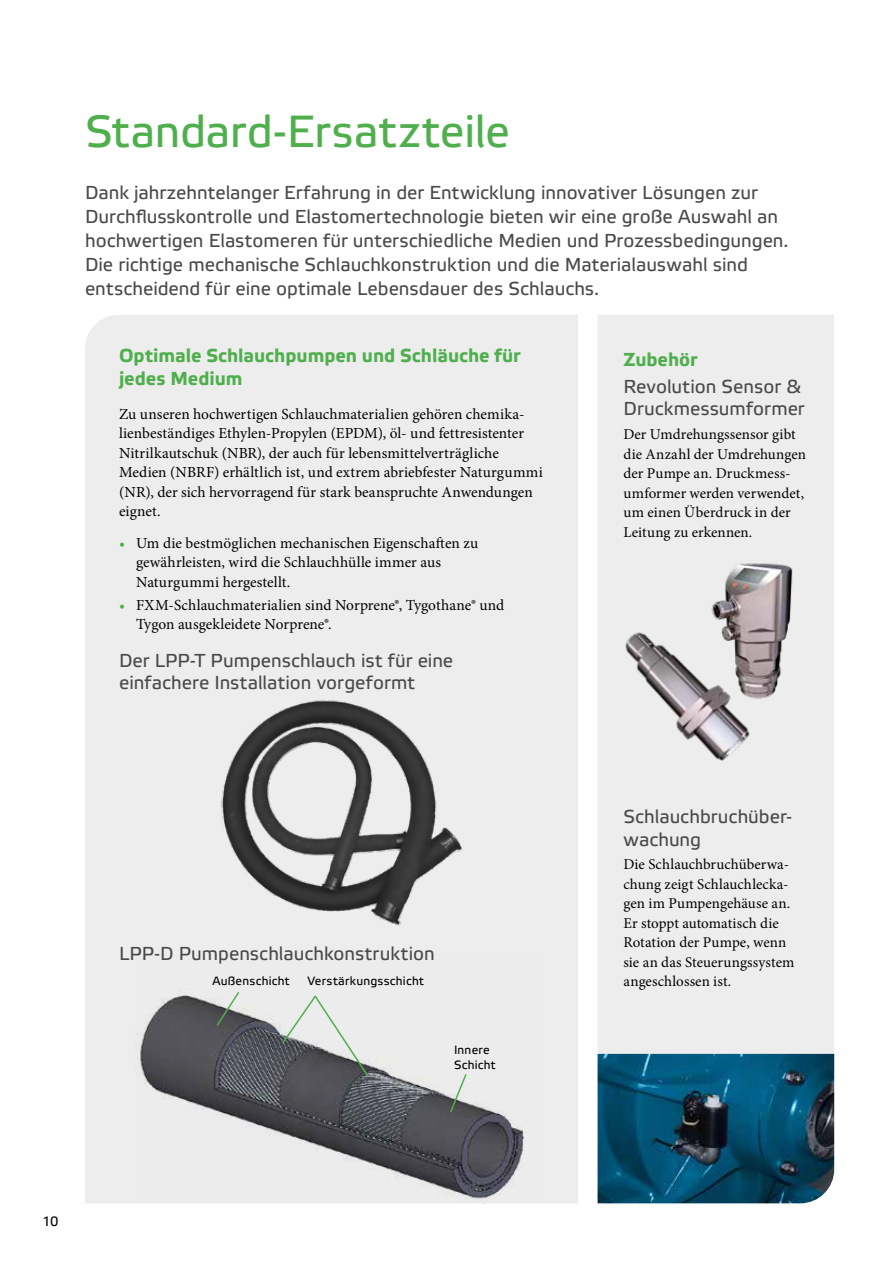
<style>
.page{position:relative;width:893px;height:1263px;background:#fff}
.page>*{position:absolute;margin:0;border:0;box-sizing:border-box;transform-origin:0 0}
.t1{font:45px "Etelka Text Pro";letter-spacing:-.005em;color:#4faf4d}
.t2{font:18.75px/24px "Etelka Text Pro";color:#4a4a49}
.t3{font:700 18.75px/22.5px "Etelka Text Pro";color:#4faf4d}
.t4{font:15.3px/19.5px "Minion Pro";color:#000}
.t5{font:15px/19.5px "Minion Pro";color:#000}
.t6{font:13.5px "Etelka Text Pro";color:#000}
.t7{font:12px/15px "Etelka Text Pro";letter-spacing:.02em;color:#000}
.s1{color:#4faf4d}
</style>
<div class="page">
<div style="left:598px;top:315px;width:236px;height:739px;background:#ededed"></div>
<div style="left:85px;top:315px;width:493px;height:888px;background:#ededed"></div>
<img style="left:135px;top:954px;width:405px;height:249px">
<svg style="left:215px;top:990px;width:26px;height:37px"></svg>
<svg style="left:281px;top:994px;width:89px;height:84px;background:#b3b6b5"></svg>
<svg style="left:449px;top:1072px;width:19px;height:42px"></svg>
<img style="left:214px;top:693px;width:258px;height:242px">
<img style="left:705px;top:556px;width:98px;height:146px">
<img style="left:598px;top:611px;width:170px;height:162px">
<img style="left:598px;top:1054px;width:236px;height:149px">
<h1 class="t1" style="left:85px;top:108px;width:426px">Standard-Ersatzteile</h1>
<p class="t2" style="left:85px;top:181px;width:705px">Dank jahrzehntelanger Erfahrung in der Entwicklung innovativer Lösungen zur Durchflusskontrolle und Elastomertechnologie bieten wir eine große Auswahl an hochwertigen Elastomeren für unterschiedliche Medien und Prozessbedingungen.<br>Die richtige mechanische Schlauchkonstruktion und die Materialauswahl sind entscheidend für eine optimale Lebensdauer des Schlauchs.</p>
<p class="t3" style="left:119px;top:345px;width:403px">Optimale Schlauchpumpen und Schläuche für jedes Medium</p>
<p class="t4" style="left:119px;top:404px;width:425px">Zu unseren hochwertigen Schlauchmaterialien gehören chemika&shy;lienbeständiges Ethylen-Propylen (EPDM), öl- und fettresistenter Nitrilkautschuk (NBR), der auch für lebensmittelverträgliche Medien (NBRF) erhältlich ist, und extrem abriebfester Naturgummi (NR), der sich hervorragend für stark beanspruchte Anwendungen eignet.</p>
<p class="t4" style="left:136px;top:533px;width:344px;text-indent:-17px"><span class="s1">•</span> Um die bestmöglichen mechanischen Eigenschaften zu gewährleisten, wird die Schlauchhülle immer aus<br>Naturgummi hergestellt.</p>
<p class="t4" style="left:136px;top:595px;width:370px;text-indent:-17px"><span class="s1">•</span> FXM-Schlauchmaterialien sind Norprene®, Tygothane® und<br>Tygon ausgekleidete Norprene®.</p>
<p class="t2" style="left:119px;top:650px;width:336px;line-height:22.5px">Der LPP-T Pumpenschlauch ist für eine einfachere Installation vorgeformt</p>
<p class="t2" style="left:119px;top:943px;width:317px">LPP-D Pumpenschlauchkonstruktion</p>
<p class="t7" style="left:212px;top:974px;width:79px">Außenschicht</p>
<p class="t7" style="left:307px;top:974px;width:118px">Verstärkungsschicht</p>
<p class="t7" style="left:454px;top:1042px;width:43px">Innere<br>Schicht</p>
<p class="t3" style="left:623px;top:349px;width:76px">Zubehör</p>
<p class="t2" style="left:623px;top:376px;width:183px;line-height:22.5px">Revolution Sensor &amp;<br>Druckmessumformer</p>
<p class="t5" style="left:623px;top:425px;width:184px">Der Umdrehungssensor gibt die Anzahl der Umdrehungen der Pumpe an. Druckmess&shy;umformer werden verwendet, um einen Überdruck in der<br>Leitung zu erkennen.</p>
<p class="t2" style="left:623px;top:806px;width:170px;line-height:22.5px">Schlauchbruchüber&shy;wachung</p>
<p class="t5" style="left:623px;top:855px;width:172px">Die Schlauchbruchüberwa&shy;chung zeigt Schlauchlecka&shy;gen im Pumpengehäuse an.<br>Er stoppt automatisch die<br>Rotation der Pumpe, wenn sie an das Steuerungssystem angeschlossen ist.</p>
<p class="t6" style="left:43px;top:1214px;width:18px">10</p>
</div>
